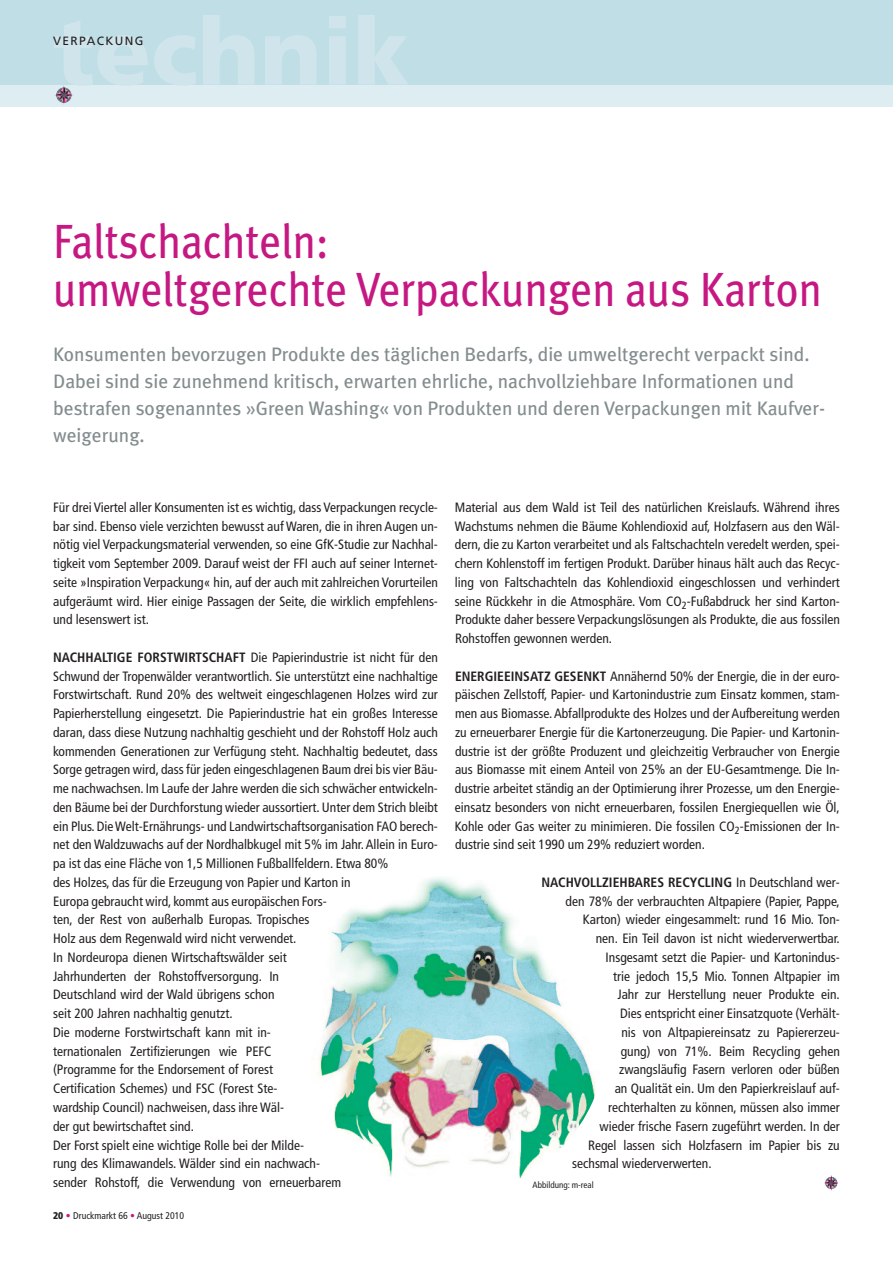
<style>
.page{position:relative;width:893px;height:1263px;background:#fff}
.page>*{position:absolute;margin:0;border:0;box-sizing:border-box;transform-origin:0 0}
.t1{font:48px/48px "Meta Plus";color:#c61882;scale:.9 1}
.t2{font:19.5px/27px "Meta Plus";color:#838c8e}
.t3{font:condensed 13.5px/18.8px "Frutiger";color:#231f20;text-align:justify}
.t4{font:700 condensed 13.5px "Frutiger";color:#231f20}
.t5{font:12px "Frutiger";letter-spacing:.11em;color:#231f20}
.t6{font:condensed 9.75px "Frutiger";color:#231f20}
.t7{font:condensed 9px "Frutiger";color:#231f20}
.s1{font-weight:700}
.s2{font-weight:900}
.s3{font-weight:700;color:#c61882}
.s4{color:#c61882}
.s5{font-weight:400}
</style>
<div class="page">
<svg style="left:824px;top:1175px;width:13px;height:16px"></svg>
<svg style="left:832px;top:1177px;width:6px;height:9px"></svg>
<div style="left:0;top:0;width:893px;height:85px;background:#c0dee6"></div>
<div style="left:0;top:85px;width:893px;height:21px;background:#deedf1"></div>
<img style="left:317px;top:877px;width:279px;height:302px">
<svg style="left:64px;top:88px;width:9px;height:12px"></svg>
<p class="t5" style="left:53px;top:36px;width:92px">VERPACKUNG</p>
<h1 class="t1" style="left:53px;top:217px;width:856px">Faltschachteln:<br>umweltgerechte Verpackungen aus Karton</h1>
<p class="t2" style="left:53px;top:341px;width:774px">Konsumenten bevorzugen Produkte des täglichen Bedarfs, die umweltgerecht verpackt sind.<br>Dabei sind sie zunehmend kritisch, erwarten ehrliche, nachvollziehbare Informationen und bestrafen sogenanntes »Green Washing« von Produkten und deren Verpackungen mit Kaufver&shy;weigerung.</p>
<p class="t3" style="left:53px;top:499px;width:386px">Für drei Viertel aller Konsumenten ist es wichtig, dass Verpackungen recycle&shy;bar sind. Ebenso viele verzichten bewusst auf Waren, die in ihren Augen un&shy;nötig viel Verpackungsmaterial verwenden, so eine GfK-Studie zur Nachhal&shy;tigkeit vom September 2009. Darauf weist der FFI auch auf seiner Internet&shy;seite »Inspiration Verpackung« hin, auf der auch mit zahlreichen Vorurteilen aufgeräumt wird. Hier einige Passagen der Seite, die wirklich empfehlens&shy;und lesenswert ist.</p>
<p class="t3" style="left:53px;top:649px;width:386px;text-align:left"><span class="s1">NACHHALTIGE FORSTWIRTSCHAFT</span> Die Papierindustrie ist nicht für den Schwund der Tropenwälder verantwortlich. Sie unterstützt eine nachhaltige Forstwirtschaft. Rund 20% des weltweit eingeschlagenen Holzes wird zur Papierherstellung eingesetzt. Die Papierindustrie hat ein großes Interesse daran, dass diese Nutzung nachhaltig geschieht und der Rohstoff Holz auch kommenden Generationen zur Verfügung steht. Nachhaltig bedeutet, dass Sorge getragen wird, dass für jeden eingeschlagenen Baum drei bis vier Bäu&shy;me nachwachsen. Im Laufe der Jahre werden die sich schwächer entwickeln&shy;den Bäume bei der Durchforstung wieder aussortiert. Unter dem Strich bleibt ein Plus. DieWelt-Ernährungs- und Landwirtschaftsorganisation FAO berech&shy;net den Waldzuwachs auf der Nordhalbkugel mit 5% im Jahr.Allein in Euro&shy;pa ist das eine Fläche von 1,5 Millionen Fußballfeldern. Etwa 80%<br>des Holzes, das für die Erzeugung von Papier und Karton in<br>Europa gebraucht wird, kommt aus europäischen Fors-<br>ten, der Rest von außerhalb Europas. Tropisches<br>Holz aus dem Regenwald wird nicht verwendet.<br>In Nordeuropa dienen Wirtschaftswälder seit<br>Jahrhunderten der Rohstoffversorgung. In<br>Deutschland wird der Wald übrigens schon<br>seit 200 Jahren nachhaltig genutzt.<br>Die moderne Forstwirtschaft kann mit in-<br>ternationalen Zertifizierungen wie PEFC<br>(Programme for the Endorsement of Forest<br>Certification Schemes) und FSC (Forest Ste-<br>wardship Council) nachweisen, dass ihreWäl-<br>der gut bewirtschaftet sind.<br>Der Forst spielt eine wichtige Rolle bei der Milde-<br>rung des Klimawandels. Wälder sind ein nachwach-<br>sender Rohstoff, die Verwendung von erneuerbarem</p>
<p class="t6" style="left:53px;top:1212px;width:132px"><span class="s2">20</span> <span class="s3">•</span> Druckmarkt 66 <span class="s4">•</span> August 2010</p>
<p class="t3" style="left:455px;top:499px;width:386px">Material aus dem Wald ist Teil des natürlichen Kreislaufs. Während ihres Wachstums nehmen die Bäume Kohlendioxid auf, Holzfasern aus den Wäl&shy;dern, die zu Karton verarbeitet und als Faltschachteln veredelt werden, spei&shy;chern Kohlenstoff im fertigen Produkt. Darüber hinaus hält auch das Recyc&shy;ling von Faltschachteln das Kohlendioxid eingeschlossen und verhindert seine Rückkehr in die Atmosphäre. Vom CO<sub>2</sub>-Fußabdruck her sind Karton-Produkte daher bessere Verpackungslösungen als Produkte, die aus fossilen Rohstoffen gewonnen werden.</p>
<p class="t3" style="left:455px;top:668px;width:386px"><span class="s1">ENERGIEEINSATZ GESENKT</span> Annähernd 50% der Energie, die in der euro&shy;päischen Zellstoff, Papier- und Kartonindustrie zum Einsatz kommen, stam&shy;men aus Biomasse.Abfallprodukte des Holzes und der Aufbereitung werden zu erneuerbarer Energie für die Kartonerzeugung. Die Papier- und Kartonin&shy;dustrie ist der größte Produzent und gleichzeitig Verbraucher von Energie aus Biomasse mit einem Anteil von 25% an der EU-Gesamtmenge. Die In&shy;dustrie arbeitet ständig an der Optimierung ihrer Prozesse, um den Energie&shy;einsatz besonders von nicht erneuerbaren, fossilen Energiequellen wie Öl, Kohle oder Gas weiter zu minimieren. Die fossilen CO<sub>2</sub>-Emissionen der In&shy;dustrie sind seit 1990 um 29% reduziert worden.</p>
<p class="t4" style="left:541px;top:877px;width:300px">NACHVOLLZIEHBARES RECYCLING <span class="s5">In Deutschland wer-</span></p>
<p class="t3" style="left:566px;top:893px;width:276px">den 78% der verbrauchten Altpapiere (Papier, Pappe,</p>
<p class="t3" style="left:583px;top:911px;width:259px">Karton) wieder eingesammelt: rund 16 Mio. Ton-</p>
<p class="t3" style="left:596px;top:930px;width:246px">nen. Ein Teil davon ist nicht wiederverwertbar.</p>
<p class="t3" style="left:606px;top:949px;width:236px">Insgesamt setzt die Papier- und Kartonindus-</p>
<p class="t3" style="left:613px;top:968px;width:228px">trie jedoch 15,5 Mio. Tonnen Altpapier im</p>
<p class="t3" style="left:618px;top:986px;width:224px">Jahr zur Herstellung neuer Produkte ein.</p>
<p class="t3" style="left:620px;top:1005px;width:221px">Dies entspricht einer Einsatzquote (Verhält-</p>
<p class="t3" style="left:621px;top:1024px;width:220px">nis von Altpapiereinsatz zu Papiererzeu-</p>
<p class="t3" style="left:621px;top:1043px;width:221px">gung) von 71%. Beim Recycling gehen</p>
<p class="t3" style="left:619px;top:1061px;width:222px">zwangsläufig Fasern verloren oder büßen</p>
<p class="t3" style="left:615px;top:1080px;width:227px">an Qualität ein. Um den Papierkreislauf auf-</p>
<p class="t3" style="left:608px;top:1099px;width:233px">rechterhalten zu können, müssen also immer</p>
<p class="t3" style="left:600px;top:1118px;width:242px">wieder frische Fasern zugeführt werden. In der</p>
<p class="t3" style="left:588px;top:1136px;width:253px">Regel lassen sich Holzfasern im Papier bis zu</p>
<p class="t3" style="left:572px;top:1155px;width:141px">sechsmal wiederverwerten.</p>
<p class="t7" style="left:533px;top:1181px;width:63px">Abbildung: m-real</p>
</div>
